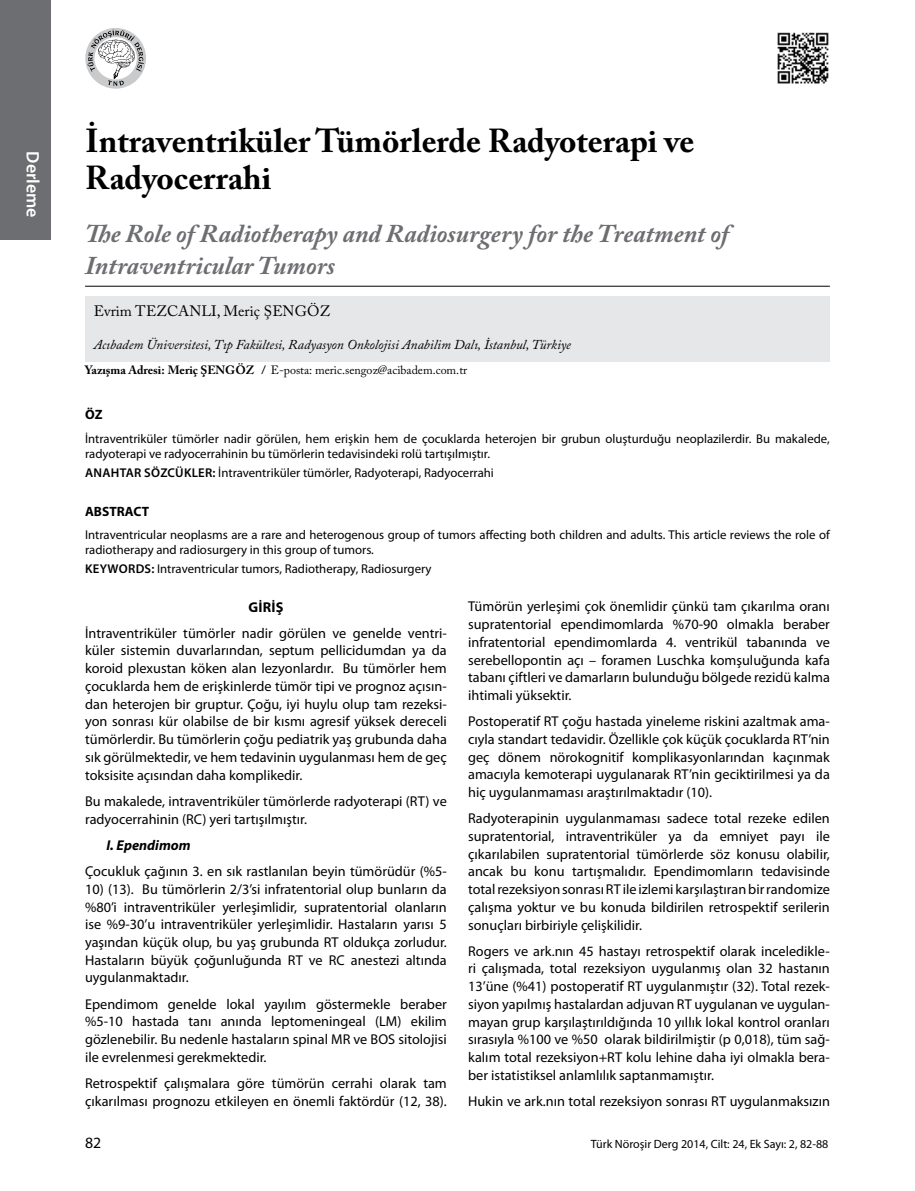
<style>
.page{position:relative;width:915px;height:1191px;background:#fff}
.page>*{position:absolute;margin:0;border:0;box-sizing:border-box;transform-origin:0 0}
.t1{font:700 33px/37.5px "Adobe Caslon Pro";color:#000}
.t2{font:italic 700 25.5px/31.5px "Adobe Caslon Pro";color:#6d6e71}
.t3{font:600 18px "Myriad Pro";color:#fff}
.t4{font:15.75px "Myriad Pro";color:#000}
.t5{font:15px "Adobe Caslon Pro";color:#000}
.t6{font:14.25px/17.7px "Myriad Pro";color:#000;text-align:justify}
.t7{font:italic 700 14.25px "Myriad Pro";color:#000}
.t8{font:700 14.25px "Myriad Pro";color:#000}
.t9{font:italic 13.5px "Adobe Caslon Pro";color:#000}
.t10{font:700 13.5px "Myriad Pro";color:#000}
.t11{font:12.75px/15px "Myriad Pro";color:#000}
.t12{font:600 12.75px "Myriad Pro";letter-spacing:.02em;color:#000}
.t13{font:12px "Adobe Caslon Pro";color:#000}
.t14{font:12px "Myriad Pro";color:#000}
.s1{font-weight:700}
.s2{font-weight:600}
</style>
<div class="page">
<div style="left:0;top:0;width:51px;height:240px;background:#6d6e71"></div>
<svg style="left:85px;top:28px;width:61px;height:61px"></svg>
<svg style="left:87px;top:30px;width:57px;height:56px"></svg>
<div style="left:85px;top:296px;width:744px;height:65px;background:#e6e7e8"></div>
<hr style="left:85px;top:286px;width:744px;height:1px;background:#000">
<img style="left:777px;top:32px;width:52px;height:52px">
<p class="t3" style="left:44px;top:151px;width:68px;rotate:90deg">DERLEME</p>
<h1 class="t1" style="left:85px;top:122px;width:610px">İntraventriküler Tümörlerde Radyoterapi ve<br>Radyocerrahi</h1>
<h2 class="t2" style="left:85px;top:218px;width:645px">The Role of Radiotherapy and Radiosurgery for the Treatment of<br>Intraventricular Tumors</h2>
<p class="t5" style="left:94px;top:302px;width:53px">Evrim Tez</p>
<p class="t5" style="left:167px;top:302px;width:161px">canlı, Meriç Şeng öz</p>
<p class="t9" style="left:94px;top:337px;width:478px">Acıbadem Üniversitesi, Tıp Fakültesi, Radyasyon Onkolojisi Anabilim Dalı, İstanbul, Türkiye</p>
<p class="t13" style="left:85px;top:363px;width:383px"><span class="s1">Yazışma Adresi: Meriç ŞENGÖZ /</span> E-posta: meric.sengoz@acibadem.com.tr</p>
<p class="t10" style="left:85px;top:406px;width:19px">ÖZ</p>
<p class="t11" style="left:85px;top:431px;width:746px">İntraventriküler tümörler nadir görülen, hem erişkin hem de çocuklarda heterojen bir grubun oluşturduğu neoplazilerdir. Bu makalede, radyoterapi ve radyocerrahinin bu tümörlerin tedavisindeki rolü tartışılmıştır.</p>
<p class="t11" style="left:85px;top:465px;width:410px"><span class="s2">ANAHTAR SÖZCÜKLER:</span> İntraventriküler tümörler, Radyoterapi, Radyocerrahi</p>
<p class="t10" style="left:85px;top:502px;width:65px">ABSTRACT</p>
<p class="t11" style="left:85px;top:527px;width:745px">Intraventricular neoplasms are a rare and heterogenous group of tumors affecting both children and adults. This article reviews the role of radiotherapy and radiosurgery in this group of tumors.</p>
<p class="t12" style="left:85px;top:561px;width:52px">KEYWORDS</p>
<p class="t11" style="left:151px;top:561px;width:281px"><span class="s2">:</span> Intraventricular tumors, Radiotherapy, Radiosurgery</p>
<p class="t8" style="left:248px;top:597px;width:17px">Giriş</p>
<p class="t6" style="left:85px;top:624px;width:363px">İntraventriküler tümörler nadir görülen ve genelde ventri&shy;küler sistemin duvarlarından, septum pellicidumdan ya da koroid plexustan köken alan lezyonlardır. Bu tümörler hem çocuklarda hem de erişkinlerde tümör tipi ve prognoz açısın&shy;dan heterojen bir gruptur. Çoğu, iyi huylu olup tam rezeksi&shy;yon sonrası kür olabilse de bir kısmı agresif yüksek dereceli tümörlerdir. Bu tümörlerin çoğu pediatrik yaş grubunda daha sık görülmektedir, ve hem tedavinin uygulanması hem de geç toksisite açısından daha komplikedir.</p>
<p class="t6" style="left:85px;top:792px;width:363px">Bu makalede, intraventriküler tümörlerde radyoterapi (RT) ve radyocerrahinin (RC) yeri tartışılmıştır.</p>
<p class="t7" style="left:106px;top:835px;width:86px">I. Ependimom</p>
<p class="t6" style="left:85px;top:862px;width:363px">Çocukluk çağının 3. en sık rastlanılan beyin tümörüdür (%5-</p>
<p class="t6" style="left:85px;top:880px;width:363px">10) (13). Bu tümörlerin 2/3’si infratentorial olup bunların da %80’i intraventriküler yerleşimlidir, supratentorial olanların ise %9-30’u intraventriküler yerleşimlidir. Hastaların yarısı 5 yaşından küçük olup, bu yaş grubunda RT oldukça zorludur.<br>Hastaların büyük çoğunluğunda RT ve RC anestezi altında uygulanmaktadır.</p>
<p class="t6" style="left:85px;top:995px;width:363px">Ependimom genelde lokal yayılım göstermekle beraber %5-10 hastada tanı anında leptomeningeal (LM) ekilim gözlenebilir. Bu nedenle hastaların spinal MR ve BOS sitolojisi ile evrelenmesi gerekmektedir.</p>
<p class="t6" style="left:85px;top:1074px;width:363px">Retrospektif çalışmalara göre tümörün cerrahi olarak tam çıkarılması prognozu etkileyen en önemli faktördür (12, 38).</p>
<p class="t6" style="left:468px;top:597px;width:363px">Tümörün yerleşimi çok önemlidir çünkü tam çıkarılma oranı supratentorial ependimomlarda %70-90 olmakla beraber infratentorial ependimomlarda 4. ventrikül tabanında ve serebellopontin açı – foramen Luschka komşuluğunda kafa tabanı çiftleri ve damarların bulunduğu bölgede rezidü kalma ihtimali yüksektir.</p>
<p class="t6" style="left:468px;top:712px;width:363px">Postoperatif RT çoğu hastada yineleme riskini azaltmak ama&shy;cıyla standart tedavidir. Özellikle çok küçük çocuklarda RT’nin geç dönem nörokognitif komplikasyonlarından kaçınmak amacıyla kemoterapi uygulanarak RT’nin geciktirilmesi ya da hiç uygulanmaması araştırılmaktadır (10).</p>
<p class="t6" style="left:468px;top:809px;width:363px">Radyoterapinin uygulanmaması sadece total rezeke edilen supratentorial, intraventriküler ya da emniyet payı ile çıkarılabilen supratentorial tümörlerde söz konusu olabilir, ancak bu konu tartışmalıdır. Ependimomların tedavisinde total rezeksiyon sonrası RT ile izlemi karşılaştıran bir randomize çalışma yoktur ve bu konuda bildirilen retrospektif serilerin sonuçları birbiriyle çelişkilidir.</p>
<p class="t6" style="left:468px;top:942px;width:363px">Rogers ve ark.nın 45 hastayı retrospektif olarak inceledikle&shy;ri çalışmada, total rezeksiyon uygulanmış olan 32 hastanın 13’üne (%41) postoperatif RT uygulanmıştır (32). Total rezek&shy;siyon yapılmış hastalardan adjuvan RT uygulanan ve uygulan&shy;mayan grup karşılaştırıldığında 10 yıllık lokal kontrol oranları sırasıyla %100 ve %50 olarak bildirilmiştir (p 0,018), tüm sağ&shy;kalım total rezeksiyon+RT kolu lehine daha iyi olmakla bera&shy;ber istatistiksel anlamlılık saptanmamıştır.</p>
<p class="t6" style="left:468px;top:1092px;width:363px">Hukin ve ark.nın total rezeksiyon sonrası RT uygulanmaksızın</p>
<p class="t4" style="left:85px;top:1133px;width:18px">82</p>
<p class="t14" style="left:590px;top:1137px;width:239px">Türk Nöroşir Derg 2014, Cilt: 24, Ek Sayı: 2, 82-88</p>
</div>
